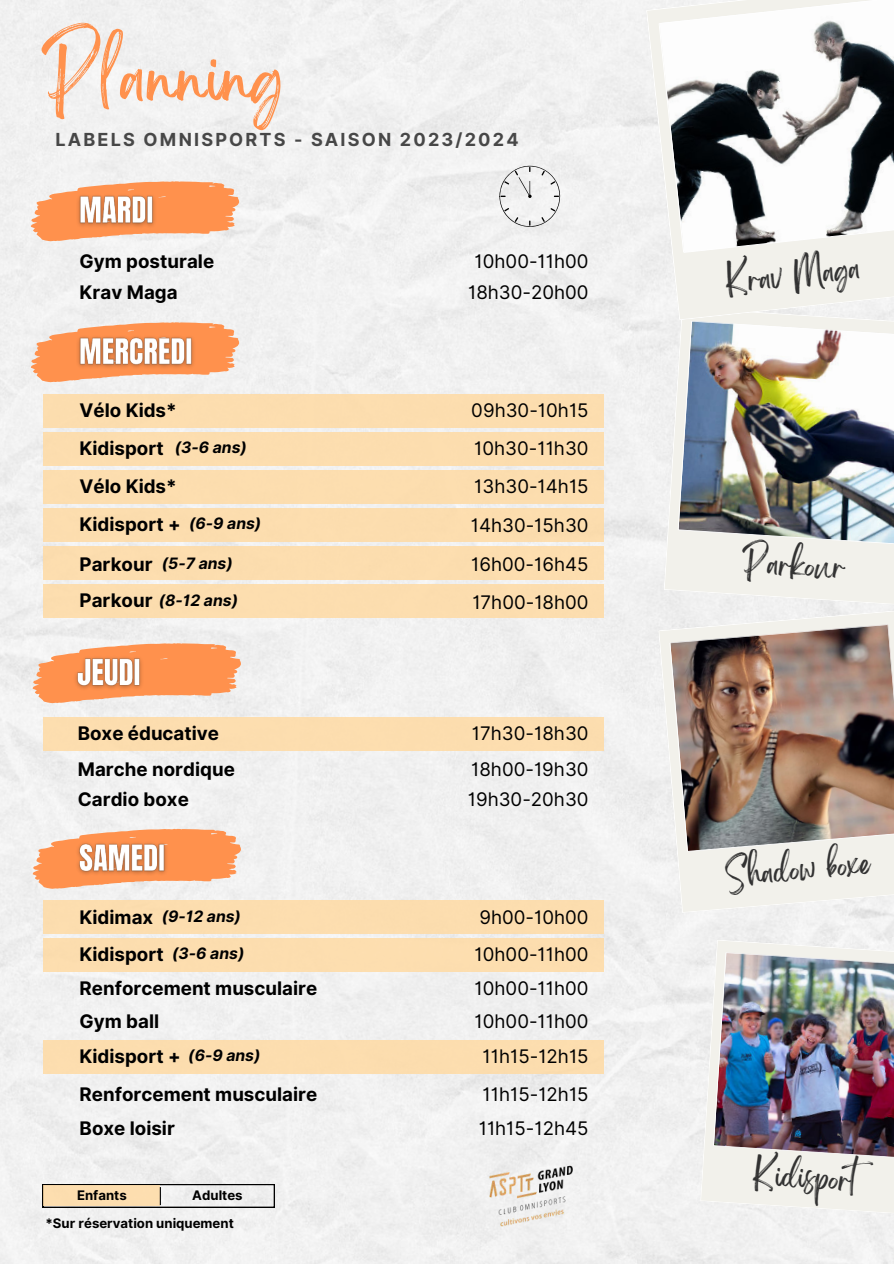
<style>
.page{position:relative;width:894px;height:1264px;background:#fff}
.page>*{position:absolute;margin:0;border:0;box-sizing:border-box;transform-origin:0 0}
.t1{font:60px "Brightwall";color:#ff914d}
.t2{font:26.55px "Brightwall";color:#323232}
.t3{font:18.75px/37.8px "Inter";color:#000}
.t4{font:700 18.75px/35.2px "Inter";color:#000}
.t5{font:700 18px "Inter";letter-spacing:.12em;color:#474747}
.t6{font:italic 700 15.75px "Inter";color:#000}
.t7{font:700 13.2px "Inter";color:#000}
</style>
<div class="page">
<div style="left:0;top:0;width:893px;height:1263px;background:#f1f1f1"></div>
<div style="left:43px;top:508px;width:560px;height:34px;background:#fcddae"></div>
<div style="left:43px;top:717px;width:560px;height:34px;background:#fcddaf"></div>
<div style="left:43px;top:938px;width:560px;height:33px;background:#fddeaf"></div>
<div style="left:43px;top:584px;width:560px;height:34px;background:#fcddaf"></div>
<div style="left:43px;top:432px;width:560px;height:34px;background:#fcddaf"></div>
<div style="left:43px;top:900px;width:560px;height:33px;background:#fcddae"></div>
<div style="left:43px;top:546px;width:560px;height:34px;background:#fcddaf"></div>
<svg style="left:658px;top:892px;width:235px;height:20px;fill:#f2f1eb"></svg>
<img style="left:658px;top:610px;width:235px;height:282px">
<div style="left:663px;top:320px;width:14px;height:285px;background:#f1f1ee"></div>
<img style="left:677px;top:320px;width:216px;height:285px">
<svg style="left:700px;top:939px;width:13px;height:276px;fill:#f2f1ee"></svg>
<img style="left:713px;top:939px;width:180px;height:276px">
<svg style="left:645px;top:0;width:248px;height:320px;fill:#f2f1eb"></svg>
<svg style="left:646px;top:0;width:247px;height:291px"></svg>
<div style="left:43px;top:1040px;width:560px;height:34px;background:#fcddaf"></div>
<svg style="left:499px;top:165px;width:63px;height:62px"></svg>
<img style="left:473px;top:1149px;width:115px;height:93px">
<svg style="left:31px;top:181px;width:208px;height:60px"></svg>
<svg style="left:31px;top:322px;width:208px;height:60px"></svg>
<svg style="left:33px;top:643px;width:208px;height:60px"></svg>
<svg style="left:33px;top:828px;width:208px;height:61px"></svg>
<img style="left:72px;top:323px;width:128px;height:61px">
<img style="left:70px;top:644px;width:79px;height:61px">
<img style="left:72px;top:829px;width:101px;height:62px">
<img style="left:72px;top:182px;width:89px;height:61px">
<svg style="left:43px;top:1184px;width:232px;height:23px"></svg>
<div style="left:43px;top:394px;width:560px;height:34px;background:#fcddaf"></div>
<div style="left:43px;top:470px;width:560px;height:34px;background:#fcddaf"></div>
<h1 class="t1" style="left:41px;top:56px;width:244px">Planning</h1>
<p class="t5" style="left:55px;top:126px;width:464px">LABELS OMNISPORTS - SAISON 2023/2024</p>
<p class="t4" style="left:80px;top:244px;width:136px">Gym posturale</p>
<p class="t3" style="left:474px;top:242px;width:115px">10h00-11h00</p>
<p class="t4" style="left:80px;top:275px;width:99px">Krav Maga</p>
<p class="t3" style="left:468px;top:273px;width:122px">18h30-20h00</p>
<p class="t4" style="left:80px;top:393px;width:99px">Vélo Kids*</p>
<p class="t3" style="left:471px;top:392px;width:119px">09h30-10h15</p>
<p class="t4" style="left:80px;top:431px;width:86px">Kidisport</p>
<p class="t6" style="left:175px;top:436px;width:74px">(3-6 ans)</p>
<p class="t3" style="left:474px;top:430px;width:116px">10h30-11h30</p>
<p class="t4" style="left:80px;top:469px;width:99px">Vélo Kids*</p>
<p class="t3" style="left:474px;top:468px;width:116px">13h30-14h15</p>
<p class="t4" style="left:80px;top:507px;width:102px">Kidisport +</p>
<p class="t6" style="left:189px;top:512px;width:74px">(6-9 ans)</p>
<p class="t3" style="left:470px;top:506px;width:119px">14h30-15h30</p>
<p class="t6" style="left:162px;top:551px;width:72px">(5-7 ans)</p>
<p class="t6" style="left:159px;top:589px;width:81px">(8-12 ans)</p>
<p class="t4" style="left:80px;top:547px;width:74px">Parkour</p>
<p class="t4" style="left:80px;top:583px;width:74px">Parkour</p>
<p class="t3" style="left:471px;top:545px;width:119px">16h00-16h45<br>17h00-18h00</p>
<p class="t4" style="left:78px;top:716px;width:143px">Boxe éducative</p>
<p class="t3" style="left:472px;top:715px;width:118px">17h30-18h30</p>
<p class="t4" style="left:78px;top:751px;width:159px">Marche nordique</p>
<p class="t3" style="left:471px;top:750px;width:119px">18h00-19h30</p>
<p class="t4" style="left:78px;top:781px;width:112px">Cardio boxe</p>
<p class="t3" style="left:467px;top:780px;width:122px">19h30-20h30</p>
<p class="t4" style="left:80px;top:900px;width:75px">Kidimax</p>
<p class="t6" style="left:162px;top:904px;width:81px">(9-12 ans)</p>
<p class="t3" style="left:479px;top:898px;width:111px">9h00-10h00</p>
<p class="t4" style="left:80px;top:936px;width:86px">Kidisport</p>
<p class="t6" style="left:172px;top:941px;width:74px">(3-6 ans)</p>
<p class="t3" style="left:474px;top:935px;width:115px">10h00-11h00</p>
<p class="t4" style="left:80px;top:970px;width:239px">Renforcement musculaire</p>
<p class="t3" style="left:474px;top:969px;width:115px">10h00-11h00</p>
<p class="t4" style="left:80px;top:1004px;width:102px">Gym ball<br>Kidisport +</p>
<p class="t6" style="left:188px;top:1043px;width:74px">(6-9 ans)</p>
<p class="t4" style="left:80px;top:1078px;width:239px;line-height:33.5px">Renforcement musculaire<br>Boxe loisir</p>
<p class="t7" style="left:77px;top:1185px;width:51px">Enfants</p>
<p class="t7" style="left:192px;top:1185px;width:52px">Adultes</p>
<p class="t7" style="left:46px;top:1213px;width:190px">*Sur réservation uniquement</p>
<p class="t3" style="left:474px;top:1002px;width:115px">10h00-11h00</p>
<p class="t3" style="left:482px;top:1037px;width:108px">11h15-12h15<br>11h15-12h15</p>
<p class="t3" style="left:478px;top:1109px;width:111px">11h15-12h45</p>
<h2 class="t2" style="left:724px;top:272px;width:136px;rotate:-6deg">Krav Maga</h2>
<h2 class="t2" style="left:742px;top:553px;width:104px;rotate:3deg">Parkour</h2>
<h2 class="t2" style="left:724px;top:867px;width:146px;rotate:-6deg">Shadow boxe</h2>
<h2 class="t2" style="left:753px;top:1165px;width:105px;rotate:3deg">Kidisport</h2>
</div>
